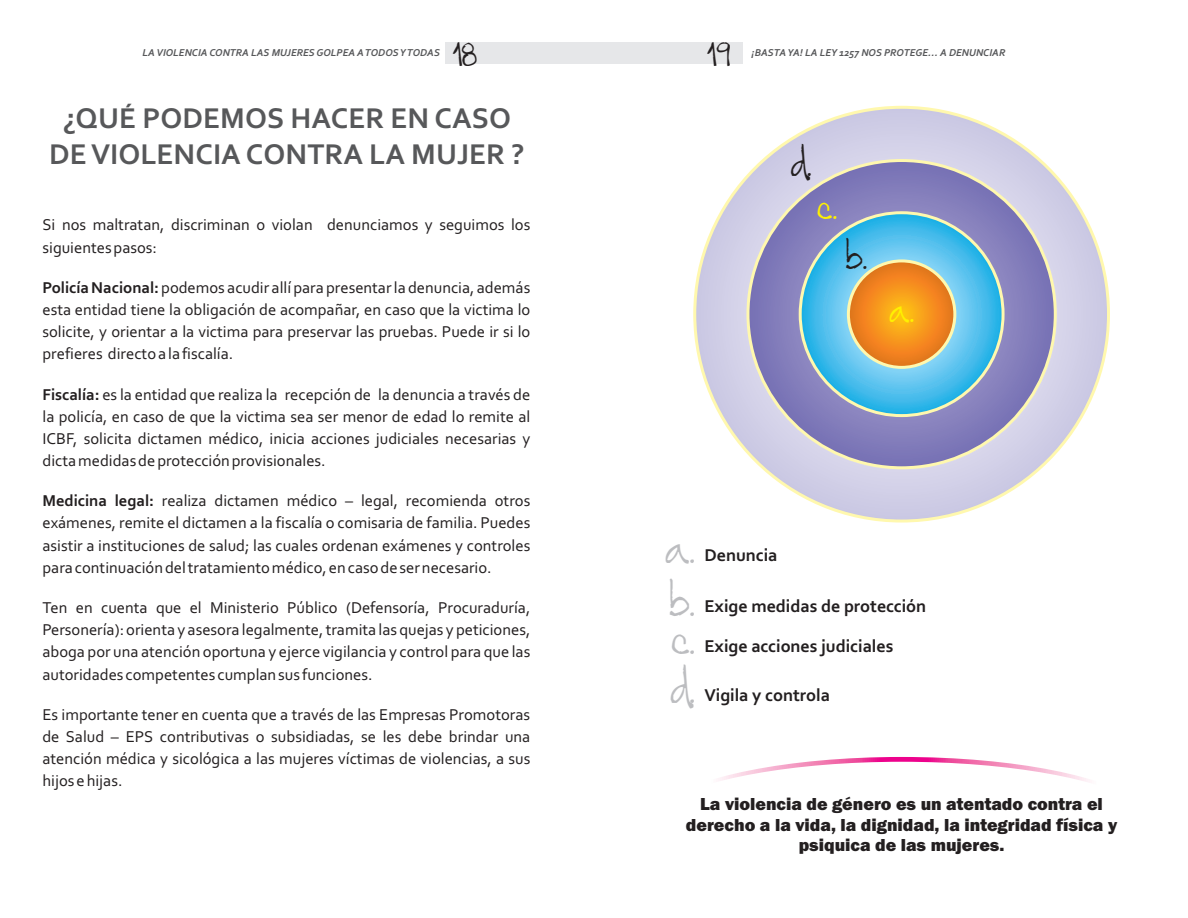
<style>
.page{position:relative;width:1188px;height:918px;background:#fff}
.page>*{position:absolute;margin:0;border:0;box-sizing:border-box;transform-origin:0 0}
.t1{font:36px/52.9px "Tehzeta";color:#bcbdc0}
.t2{font:700 30px/36.6px "Corbel";color:#57585a;text-align:center}
.t3{font:30px "Tehzeta";color:#231f20}
.t4{font:30px "Tehzeta";color:#fff101}
.t5{font:800 18px/20.4px "Franklin Gothic";color:#231f20;text-align:center}
.t6{font:700 18px "Corbel";color:#231f20}
.t7{font:16.5px/22.2px "Corbel";color:#231f20;text-align:justify}
.t8{font:italic 700 10.5px "Corbel";color:#57585a}
.s1{font-weight:700}
</style>
<div class="page">
<div style="left:445px;top:42px;width:149px;height:21px;background:#e6e7e9"></div>
<div style="left:594px;top:42px;width:149px;height:21px;background:#e6e7e9"></div>
<svg style="left:695px;top:107px;width:414px;height:414px;background:#d3d1e3"></svg>
<svg style="left:748px;top:161px;width:307px;height:307px;background:#8882b9"></svg>
<svg style="left:800px;top:213px;width:203px;height:203px;background:#58c2e9"></svg>
<svg style="left:848px;top:261px;width:107px;height:106px;background:#f19022"></svg>
<div style="left:847px;top:259px;width:109px;height:110px;border:3px solid #fff8ae;border-radius:50%"></div>
<svg style="left:718px;top:757px;width:372px;height:25px"></svg>
<h2 class="t3" style="left:453px;top:42px;width:25px">18</h2>
<h2 class="t3" style="left:707px;top:42px;width:24px">19</h2>
<p class="t8" style="left:143px;top:48px;width:299px">LA VIOLENCIA CONTRA LAS MUJERES GOLPEA A TODOS Y TODAS</p>
<p class="t8" style="left:752px;top:48px;width:255px">¡BASTA YA! LA LEY 1257 NOS PROTEGE… A DENUNCIAR</p>
<h2 class="t2" style="left:49px;top:102px;width:477px">¿QUÉ PODEMOS HACER EN CASO<br>DE VIOLENCIA CONTRA LA MUJER ?</h2>
<p class="t7" style="left:43px;top:215px;width:489px">Si nos maltratan, discriminan o violan denunciamos y seguimos los siguientes pasos:</p>
<p class="t7" style="left:43px;top:278px;width:489px"><span class="s1">Policía Nacional:</span> podemos acudir allí para presentar la denuncia, además esta entidad tiene la obligación de acompañar, en caso que la victima lo solicite, y orientar a la victima para preservar las pruebas. Puede ir si lo prefieres directo a la fiscalía.</p>
<p class="t7" style="left:43px;top:384px;width:489px"><span class="s1">Fiscalía:</span> es la entidad que realiza la recepción de la denuncia a través de la policía, en caso de que la victima sea ser menor de edad lo remite al ICBF, solicita dictamen médico, inicia acciones judiciales necesarias y dicta medidas de protección provisionales.</p>
<p class="t7" style="left:42px;top:491px;width:489px"><span class="s1">Medicina legal:</span> realiza dictamen médico – legal, recomienda otros exámenes, remite el dictamen a la fiscalía o comisaria de familia. Puedes asistir a instituciones de salud; las cuales ordenan exámenes y controles para continuación del tratamiento médico, en caso de ser necesario.</p>
<p class="t7" style="left:42px;top:598px;width:489px">Ten en cuenta que el Ministerio Público (Defensoría, Procuraduría, Personería): orienta y asesora legalmente, tramita las quejas y peticiones, aboga por una atención oportuna y ejerce vigilancia y control para que las autoridades competentes cumplan sus funciones.</p>
<p class="t7" style="left:42px;top:705px;width:489px">Es importante tener en cuenta que a través de las Empresas Promotoras de Salud – EPS contributivas o subsidiadas, se les debe brindar una atención médica y sicológica a las mujeres víctimas de violencias, a sus hijos e hijas.</p>
<h2 class="t3" style="left:791px;top:152px;width:22px">d.</h2>
<h2 class="t4" style="left:818px;top:194px;width:21px">c.</h2>
<h2 class="t3" style="left:847px;top:244px;width:22px">b.</h2>
<h2 class="t4" style="left:890px;top:298px;width:26px">a.</h2>
<h1 class="t1" style="left:666px;top:524px;width:31px">a. b.</h1>
<h1 class="t1" style="left:671px;top:617px;width:26px;line-height:49.7px">c. d.</h1>
<p class="t6" style="left:704px;top:548px;width:75px">Denuncia</p>
<p class="t6" style="left:704px;top:599px;width:223px">Exige medidas de protección</p>
<p class="t6" style="left:704px;top:639px;width:190px">Exige acciones judiciales</p>
<p class="t6" style="left:704px;top:688px;width:127px">Vigila y controla</p>
<p class="t5" style="left:686px;top:796px;width:433px">La violencia de género es un atentado contra el derecho a la vida, la dignidad, la integridad física y psiquica de las mujeres.</p>
</div>
